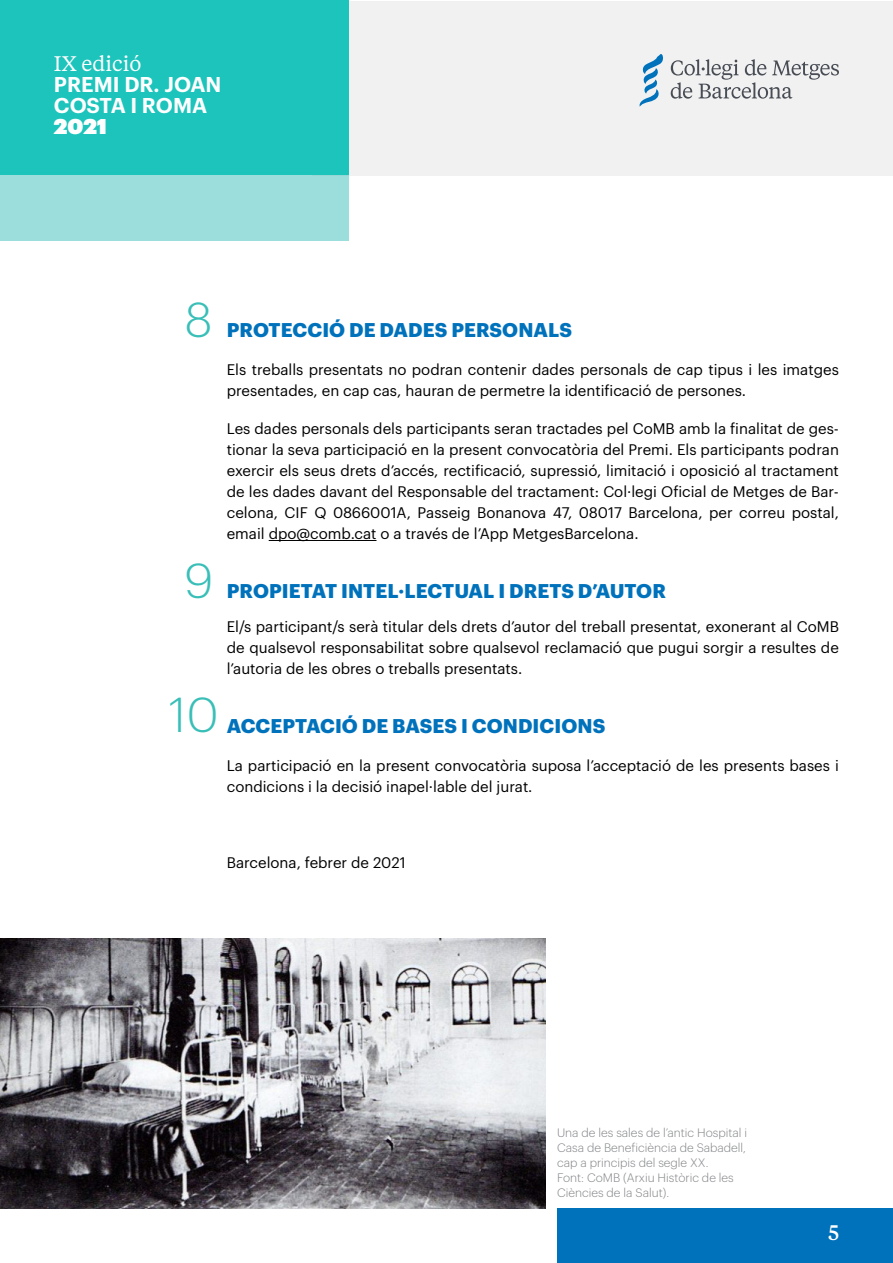
<style>
.page{position:relative;width:893px;height:1263px;background:#fff}
.page>*{position:absolute;margin:0;border:0;box-sizing:border-box;transform-origin:0 0}
.t1{font:300 48px "Graphik";color:#39beb8}
.t2{font:600 21px/21px "Graphik";color:#fff}
.t3{font:21px "Tiempos Text";color:#fff}
.t4{font:21px "Graphik Super";color:#fff}
.t5{font:500 21px "Tiempos Text";color:#fff}
.t6{font:700 19.5px "Graphik";letter-spacing:.005em;color:#0072bc}
.t7{font:15px/21px "Graphik";color:#000}
.t8{font:300 12px/15px "Graphik";color:#808285}
</style>
<div class="page">
<div style="left:313px;top:1px;width:580px;height:175px;background:#f1f1f1"></div>
<svg style="left:0;top:0;width:349px;height:240px;background:#3ecbc4"></svg>
<svg style="left:671px;top:59px;width:168px;height:40px"></svg>
<svg style="left:639px;top:54px;width:24px;height:53px"></svg>
<div style="left:557px;top:1209px;width:336px;height:54px;background:#0072bc"></div>
<hr style="left:269px;top:540px;width:107px;height:1px;background:#000">
<img style="left:0;top:939px;width:545px;height:270px">
<h2 class="t3" style="left:54px;top:49px;width:89px">IX edició</h2>
<h2 class="t2" style="left:54px;top:72px;width:169px">PREMI DR. JOAN<br>COSTA I ROMA</h2>
<h2 class="t4" style="left:54px;top:110px;width:54px">2021</h2>
<h1 class="t1" style="left:184px;top:285px;width:29px">8</h1>
<h1 class="t1" style="left:184px;top:546px;width:30px">9</h1>
<h1 class="t1" style="left:169px;top:680px;width:51px">10</h1>
<h3 class="t6" style="left:227px;top:315px;width:347px">PROTECCIÓ DE DADES PERSONALS</h3>
<p class="t7" style="left:227px;top:358px;width:614px">Els treballs presentats no podran contenir dades personals de cap tipus i les imatges presentades, en cap cas, hauran de permetre la identificació de persones.</p>
<p class="t7" style="left:227px;top:417px;width:614px;text-align:justify">Les dades personals dels participants seran tractades pel CoMB amb la finalitat de ges&shy;tionar la seva participació en la present convocatòria del Premi. Els participants podran exercir els seus drets d’accés, rectificació, supressió, limitació i oposició al tractament de les dades davant del Responsable del tractament: Col·legi Oficial de Metges de Bar&shy;celona, CIF Q 0866001A, Passeig Bonanova 47, 08017 Barcelona, per correu postal, email dpo@comb.cat o a través de l’App MetgesBarcelona.</p>
<h3 class="t6" style="left:227px;top:576px;width:441px">PROPIETAT INTEL·LECTUAL I DRETS D’AUTOR</h3>
<p class="t7" style="left:227px;top:614px;width:614px;text-align:justify">El/s participant/s serà titular dels drets d’autor del treball presentat, exonerant al CoMB de qualsevol responsabilitat sobre qualsevol reclamació que pugui sorgir a resultes de l’autoria de les obres o treballs presentats.</p>
<h3 class="t6" style="left:227px;top:711px;width:16px">ACC</h3>
<h3 class="t6" style="left:270px;top:711px;width:336px">EPTACIÓ DE BASES I CONDICIONS</h3>
<p class="t7" style="left:227px;top:753px;width:614px">La participació en la present convocatòria suposa l’acceptació de les presents bases i condicions i la decisió inapel·lable del jurat.</p>
<p class="t7" style="left:227px;top:851px;width:181px">Barcelona, febrer de 2021</p>
<p class="t8" style="left:557px;top:1124px;width:192px">Una de les sales de l’antic Hospital i<br>Casa de Beneficiència de Sabadell, cap a principis del segle XX.<br>Font: CoMB (Arxiu Històric de les<br>Ciències de la Salut).</p>
<h2 class="t5" style="left:828px;top:1218px;width:13px">5</h2>
</div>
